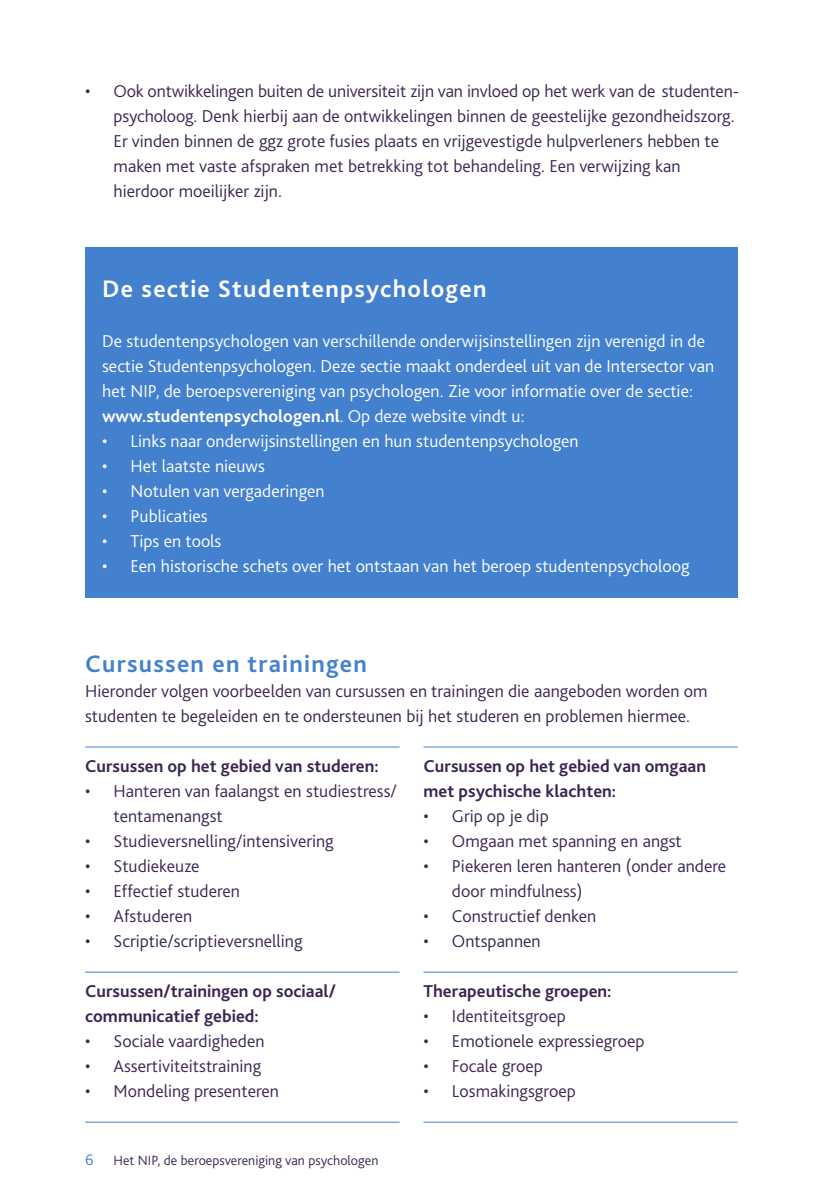
<style>
.page{position:relative;width:840px;height:1191px;background:#fff}
.page>*{position:absolute;margin:0;border:0;box-sizing:border-box;transform-origin:0 0}
.t1{font:700 25px "Bliss 2";letter-spacing:.05em;color:#fff}
.t2{font:700 25px "Bliss 2";letter-spacing:.05em;color:#4381cf}
.t3{font:300 18px/25px "Bliss 2";color:#3b2552}
.t4{font:300 18px/25px "Bliss 2";color:#fff}
.t5{font:700 18px/25px "Bliss 2";color:#3b2552}
.t6{font:300 14px "Bliss 2";color:#3b2552}
.s1{font-weight:700}
.s2{font-size:16px;color:#4381cf}
</style>
<div class="page">
<div style="left:85px;top:247px;width:652px;height:350px;background:#4381cf"></div>
<hr style="left:85px;top:971px;width:314px;height:1px;background:#4381cf">
<hr style="left:85px;top:746px;width:314px;height:1px;background:#4381cf">
<hr style="left:85px;top:1121px;width:314px;height:1px;background:#4381cf">
<hr style="left:423px;top:971px;width:314px;height:1px;background:#4381cf">
<hr style="left:423px;top:746px;width:314px;height:1px;background:#4381cf">
<hr style="left:423px;top:1121px;width:314px;height:1px;background:#4381cf">
<p class="t3" style="left:113px;top:78px;width:626px;text-indent:-28px">• Ook ontwikkelingen buiten de universiteit zijn van invloed op het werk van de studenten&shy;psycholoog. Denk hierbij aan de ontwikkelingen binnen de geestelijke gezondheidszorg.<br>Er vinden binnen de ggz grote fusies plaats en vrijgevestigde hulpverleners hebben te maken met vaste afspraken met betrekking tot behandeling. Een verwijzing kan hierdoor moeilijker zijn.</p>
<h1 class="t1" style="left:102px;top:273px;width:385px">De sectie Studentenpsychologen</h1>
<p class="t4" style="left:102px;top:328px;width:613px">De studentenpsychologen van verschillende onderwijsinstellingen zijn verenigd in de sectie Studentenpsychologen. Deze sectie maakt onderdeel uit van de Intersector van het NIP, de beroepsvereniging van psychologen. Zie voor informatie over de sectie: <span class="s1">www.studentenpsychologen.nl</span>. Op deze website vindt u:</p>
<p class="t4" style="left:102px;top:428px;width:478px">• Links naar onderwijsinstellingen en hun studentenpsychologen</p>
<p class="t4" style="left:102px;top:453px;width:164px">• Het laatste nieuws</p>
<p class="t4" style="left:102px;top:478px;width:224px">• Notulen van vergaderingen</p>
<p class="t4" style="left:102px;top:503px;width:107px">• Publicaties</p>
<p class="t4" style="left:102px;top:528px;width:121px">• Tips en tools</p>
<p class="t4" style="left:102px;top:553px;width:588px">• Een historische schets over het ontstaan van het beroep studentenpsycholoog</p>
<h1 class="t2" style="left:85px;top:648px;width:283px">Cursussen en trainingen</h1>
<p class="t3" style="left:85px;top:678px;width:623px">Hieronder volgen voorbeelden van cursussen en trainingen die aangeboden worden om studenten te begeleiden en te ondersteunen bij het studeren en problemen hiermee.</p>
<p class="t5" style="left:85px;top:753px;width:295px">Cursussen op het gebied van studeren:</p>
<p class="t3" style="left:113px;top:778px;width:285px;text-indent:-28px">• Hanteren van faalangst en studiestress/ tentamenangst</p>
<p class="t3" style="left:85px;top:828px;width:250px">• Studieversnelling/intensivering</p>
<p class="t3" style="left:85px;top:853px;width:116px">• Studiekeuze</p>
<p class="t3" style="left:85px;top:878px;width:156px">• Effectief studeren</p>
<p class="t3" style="left:85px;top:903px;width:108px">• Afstuderen</p>
<p class="t3" style="left:85px;top:928px;width:219px">• Scriptie/scriptieversnelling</p>
<p class="t5" style="left:85px;top:978px;width:252px">Cursussen/trainingen op sociaal/ communicatief gebied:</p>
<p class="t3" style="left:85px;top:1028px;width:181px">• Sociale vaardigheden</p>
<p class="t3" style="left:85px;top:1053px;width:177px">• Assertiviteitstraining</p>
<p class="t3" style="left:85px;top:1078px;width:195px">• Mondeling presenteren</p>
<p class="t5" style="left:423px;top:753px;width:284px">Cursussen op het gebied van omgaan met psychische klachten:</p>
<p class="t3" style="left:423px;top:803px;width:127px">• Grip op je dip</p>
<p class="t3" style="left:423px;top:828px;width:259px">• Omgaan met spanning en angst</p>
<p class="t3" style="left:451px;top:853px;width:276px;text-indent:-28px">• Piekeren leren hanteren (onder andere door mindfulness)</p>
<p class="t3" style="left:423px;top:903px;width:174px">• Constructief denken</p>
<p class="t3" style="left:423px;top:928px;width:119px">• Ontspannen</p>
<p class="t5" style="left:423px;top:978px;width:189px">Therapeutische groepen:</p>
<p class="t3" style="left:423px;top:1003px;width:144px">• Identiteitsgroep</p>
<p class="t3" style="left:423px;top:1028px;width:222px">• Emotionele expressiegroep</p>
<p class="t3" style="left:423px;top:1053px;width:121px">• Focale groep</p>
<p class="t3" style="left:423px;top:1078px;width:154px">• Losmakingsgroep</p>
<p class="t6" style="left:85px;top:1151px;width:294px"><span class="s2">6</span> Het NIP, de beroepsvereniging van psychologen</p>
</div>
